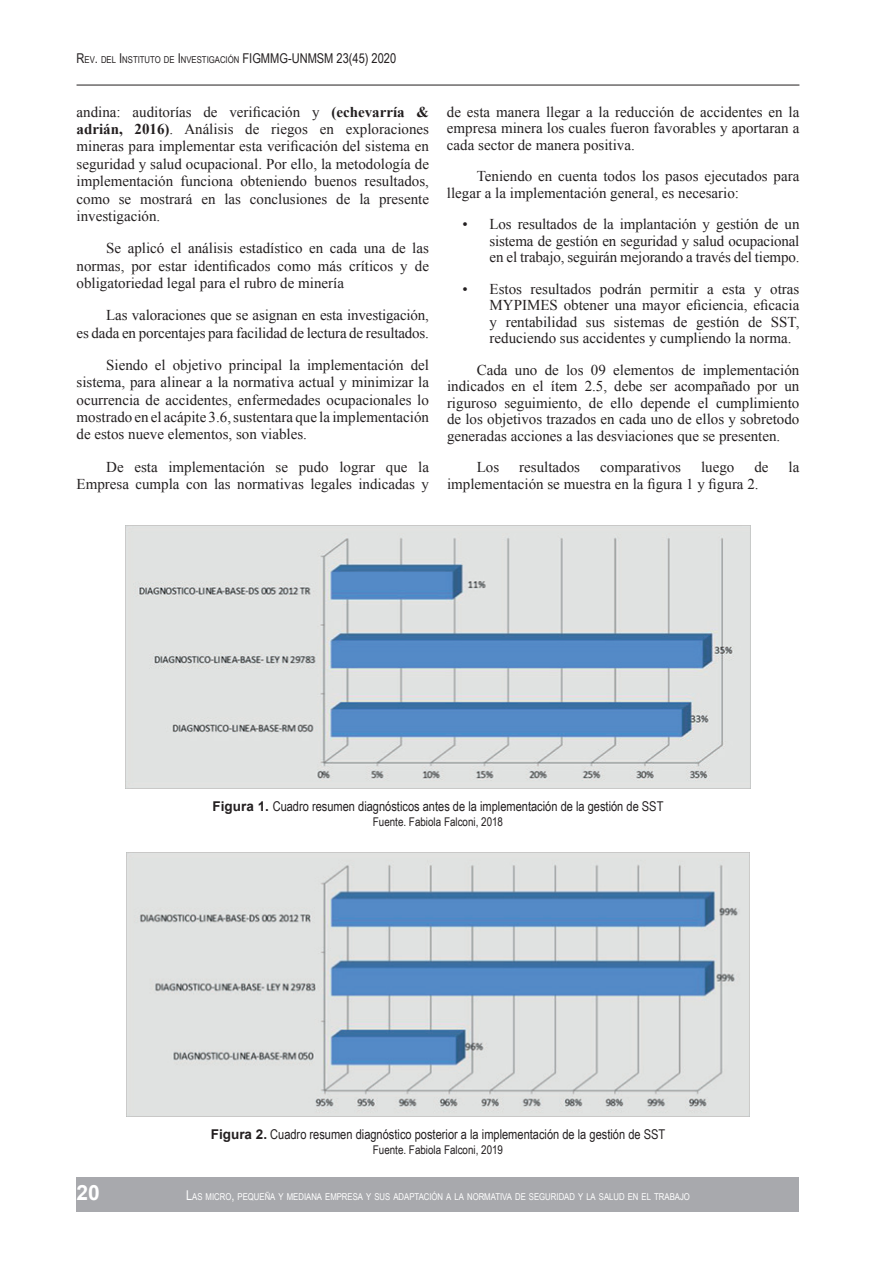
<style>
.page{position:relative;width:893px;height:1263px;background:#fff}
.page>*{position:absolute;margin:0;border:0;box-sizing:border-box;transform-origin:0 0}
.t1{font:700 21px "Arial";color:#fff}
.t2{font:15px/17.4px "Times New Roman";color:#231f20;text-align:justify}
.t3{font:13.5px "Arial Narrow";color:#231f20}
.t4{font:13.5px "Arial Narrow";color:#231f20}
.t5{font:12px "Arial Narrow";color:#231f20}
.t6{font:9.45px "Arial Narrow";color:#fff}
.t7{font:9.45px "Arial Narrow";color:#231f20}
.s1{font-size:13.5px}
.s2{font-weight:700}
.s3{font-family:"Arial";font-weight:700}
</style>
<div class="page">
<div style="left:77px;top:1178px;width:722px;height:34px;background:#a8a9ad"></div>
<hr style="left:77px;top:85px;width:722px;height:1px;background:#231f20">
<img style="left:126px;top:525px;width:624px;height:264px">
<img style="left:126px;top:853px;width:624px;height:263px">
<p class="t7" style="left:77px;top:53px;width:182px"><span class="s1">R</span>EV<span class="s1">.</span> DEL <span class="s1">I</span> NSTITUTO DE <span class="s1">I</span> NVESTIGACIÓN <span class="s1">FIGMMG</span></p>
<p class="t4" style="left:288px;top:48px;width:13px">-UNMSM</p>
<p class="t4" style="left:337px;top:48px;width:61px">23(45) 2020</p>
<p class="t2" style="left:77px;top:103px;width:354px">andina: auditorías de verificación y <span class="s2">(echevarría &amp; adrián, 2016)</span>. Análisis de riegos en exploraciones mineras para implementar esta verificación del sistema en seguridad y salud ocupacional. Por ello, la metodología de implementación funciona obteniendo buenos resultados, como se mostrará en las conclusiones de la presente investigación.</p>
<p class="t2" style="left:77px;top:239px;width:354px;text-indent:30px">Se aplicó el análisis estadístico en cada una de las normas, por estar identificados como más críticos y de obligatoriedad legal para el rubro de minería</p>
<p class="t2" style="left:77px;top:306px;width:354px;text-align:right">Las valoraciones que se asignan en esta investigación,<br>es dada en porcentajes para facilidad de lectura de resultados.</p>
<p class="t2" style="left:77px;top:356px;width:354px;text-indent:30px">Siendo el objetivo principal la implementación del sistema, para alinear a la normativa actual y minimizar la ocurrencia de accidentes, enfermedades ocupacionales lo mostrado en el acápite 3.6, sustentara que la implementación de estos nueve elementos, son viables.</p>
<p class="t2" style="left:77px;top:458px;width:354px;text-align:right">De esta implementación se pudo lograr que la<br>Empresa cumpla con las normativas legales indicadas y</p>
<p class="t2" style="left:447px;top:103px;width:354px;line-height:16.5px">de esta manera llegar a la reducción de accidentes en la empresa minera los cuales fueron favorables y aportaran a cada sector de manera positiva.</p>
<p class="t2" style="left:447px;top:168px;width:354px;line-height:16.5px;text-indent:30px">Teniendo en cuenta todos los pasos ejecutados para llegar a la implementación general, es necesario:</p>
<p class="t2" style="left:489px;top:216px;width:311px;line-height:16.5px;text-indent:-27px">• Los resultados de la implantación y gestión de un sistema de gestión en seguridad y salud ocupacional en el trabajo, seguirán mejorando a través del tiempo.</p>
<p class="t2" style="left:489px;top:280px;width:311px;line-height:16.5px;text-indent:-27px">• Estos resultados podrán permitir a esta y otras MYPIMES obtener una mayor eficiencia, eficacia y rentabilidad sus sistemas de gestión de SST, reduciendo sus accidentes y cumpliendo la norma.</p>
<p class="t2" style="left:447px;top:361px;width:354px;line-height:16.5px;text-indent:30px">Cada uno de los 09 elementos de implementación indicados en el ítem 2.5, debe ser acompañado por un riguroso seguimiento, de ello depende el cumplimiento de los objetivos trazados en cada uno de ellos y sobretodo generadas acciones a las desviaciones que se presenten.</p>
<p class="t2" style="left:477px;top:458px;width:24px">Los</p>
<p class="t2" style="left:519px;top:458px;width:62px">resultados</p>
<p class="t2" style="left:600px;top:458px;width:82px">comparativos</p>
<p class="t2" style="left:701px;top:458px;width:35px">luego</p>
<p class="t2" style="left:754px;top:458px;width:16px">de</p>
<p class="t2" style="left:789px;top:458px;width:12px">la</p>
<p class="t2" style="left:447px;top:475px;width:313px">implementación se muestra en la figura 1 y figura 2.</p>
<p class="t3" style="left:213px;top:796px;width:452px"><span class="s3">Figura 1.</span> Cuadro resumen diagnósticos antes de la implementación de la gestión de SST</p>
<p class="t5" style="left:373px;top:813px;width:132px">Fuente. Fabiola Falconi, 2018</p>
<h1 class="t1" style="left:77px;top:1178px;width:25px">20</h1>
<p class="t3" style="left:211px;top:1124px;width:456px"><span class="s3">Figura 2.</span> Cuadro resumen diagnóstico posterior a la implementación de la gestión de SST</p>
<p class="t5" style="left:373px;top:1141px;width:132px">Fuente. Fabiola Falconi, 2019</p>
<p class="t6" style="left:186px;top:1189px;width:505px"><span class="s1">L</span>AS MICRO<span class="s1">,</span> PEQUEÑA Y MEDIANA EMPRESA Y SUS ADAPTACIÓN A LA NORMATIVA DE SEGURIDAD Y LA SALUD EN EL TRABAJO</p>
</div>
